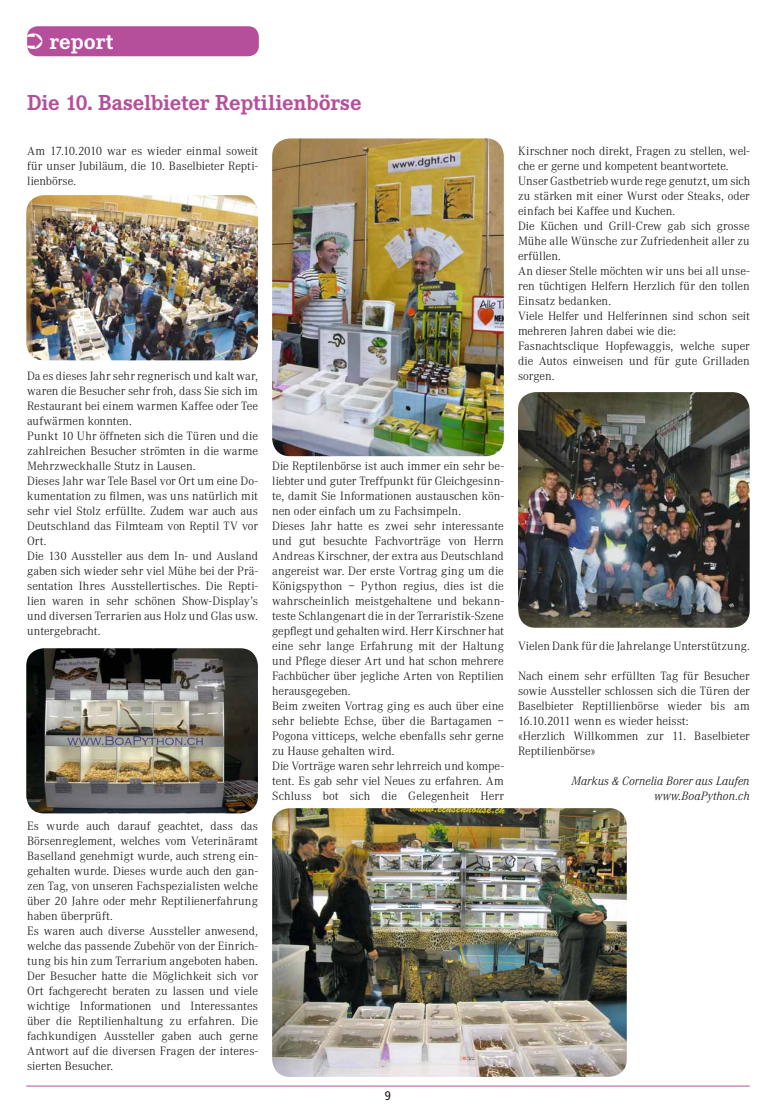
<style>
.page{position:relative;width:776px;height:1112px;background:#fff}
.page>*{position:absolute;margin:0;border:0;box-sizing:border-box;transform-origin:0 0}
.t1{font:700 22.5px "Corporate E";letter-spacing:-.01em;color:#b54f9c}
.t2{font:700 22.5px "Corporate E";color:#fff}
.t3{font:300 12.5px/15px "Corporate A";color:#131413}
.t4{font:italic 300 12.5px/15px "Corporate A";letter-spacing:.01em;color:#131413;text-align:right}
.t5{font:condensed 12.5px "Frutiger LT Std";color:#131413}
</style>
<div class="page">
<div style="left:27px;top:26px;width:232px;height:30px;background:#b54f9c;border-radius:11px"></div>
<hr style="left:26px;top:1086px;width:723px;height:1px;background:#b54f9c">
<img style="left:518px;top:392px;width:231px;height:236px;border-radius:18px">
<img style="left:272px;top:138px;width:231px;height:318px;border-radius:18px">
<img style="left:26px;top:195px;width:232px;height:165px;border-radius:18px">
<img style="left:26px;top:648px;width:232px;height:165px;border-radius:18px">
<img style="left:272px;top:808px;width:354px;height:269px;border-radius:18px">
<h1 class="t2" style="left:26px;top:29px;width:89px">➲ report</h1>
<h1 class="t1" style="left:27px;top:89px;width:336px">Die 10. Baselbieter Reptilienbörse</h1>
<p class="t3" style="left:27px;top:144px;width:232px;text-align:justify">Am 17.10.2010 war es wieder einmal soweit für unser Jubiläum, die 10. Baselbieter Repti&shy;lienbörse.</p>
<p class="t3" style="left:27px;top:369px;width:232px">Da es dieses Jahr sehr regnerisch und kalt war, waren die Besucher sehr froh, dass Sie sich im Restaurant bei einem warmen Kaffee oder Tee aufwärmen konnten.<br>Punkt 10 Uhr öffneten sich die Türen und die zahlreichen Besucher strömten in die warme Mehrzweckhalle Stutz in Lausen.<br>Dieses Jahr war Tele Basel vor Ort um eine Do&shy;kumentation zu filmen, was uns natürlich mit sehr viel Stolz erfüllte. Zudem war auch aus Deutschland das Filmteam von Reptil TV vor Ort.<br>Die 130 Aussteller aus dem In- und Ausland gaben sich wieder sehr viel Mühe bei der Prä&shy;sentation Ihres Ausstellertisches. Die Repti&shy;lien waren in sehr schönen Show-Display’s und diversen Terrarien aus Holz und Glas usw. untergebracht.</p>
<p class="t3" style="left:27px;top:819px;width:232px">Es wurde auch darauf geachtet, dass das Börsenreglement, welches vom Veterinäramt Baselland genehmigt wurde, auch streng ein&shy;gehalten wurde. Dieses wurde auch den gan&shy;zen Tag, von unseren Fachspezialisten welche über 20 Jahre oder mehr Reptilienerfahrung haben überprüft.<br>Es waren auch diverse Aussteller anwesend, welche das passende Zubehör von der Einrich&shy;tung bis hin zum Terrarium angeboten haben.<br>Der Besucher hatte die Möglichkeit sich vor Ort fachgerecht beraten zu lassen und viele wichtige Informationen und Interessantes über die Reptilienhaltung zu erfahren. Die fachkundigen Aussteller gaben auch gerne Antwort auf die diversen Fragen der interes&shy;sierten Besucher.</p>
<p class="t3" style="left:272px;top:459px;width:233px">Die Reptilenbörse ist auch immer ein sehr be&shy;liebter und guter Treffpunkt für Gleichgesinn&shy;te, damit Sie Informationen austauschen kön&shy;nen oder einfach um zu Fachsimpeln.<br>Dieses Jahr hatte es zwei sehr interessante und gut besuchte Fachvorträge von Herrn Andreas Kirschner, der extra aus Deutschland angereist war. Der erste Vortrag ging um die Königspython – Python regius, dies ist die wahrscheinlich meistgehaltene und bekann&shy;teste Schlangenart die in der Terraristik-Szene gepflegt und gehalten wird. Herr Kirschner hat eine sehr lange Erfahrung mit der Haltung und Pflege dieser Art und hat schon mehrere Fachbücher über jegliche Arten von Reptilien herausgegeben.<br>Beim zweiten Vortrag ging es auch über eine sehr beliebte Echse, über die Bartagamen – Pogona vitticeps, welche ebenfalls sehr gerne zu Hause gehalten wird.<br>Die Vorträge waren sehr lehrreich und kompe&shy;tent. Es gab sehr viel Neues zu erfahren. Am Schluss bot sich die Gelegenheit Herr</p>
<p class="t5" style="left:385px;top:1088px;width:7px">9</p>
<p class="t3" style="left:518px;top:144px;width:234px">Kirsch ner noch direkt, Fragen zu stellen, wel&shy;che er gerne und kompetent beantwortete.<br>Unser Gastbetrieb wurde rege genutzt, um sich zu stärken mit einer Wurst oder Steaks, oder einfach bei Kaffee und Kuchen.<br>Die Küchen und Grill-Crew gab sich grosse Mühe alle Wünsche zur Zufriedenheit aller zu erfüllen.<br>An dieser Stelle möchten wir uns bei all unse&shy;ren tüchtigen Helfern Herzlich für den tollen Einsatz bedanken.<br>Viele Helfer und Helferinnen sind schon seit mehreren Jahren dabei wie die:<br>Fasnachtsclique Hopfewaggis, welche super die Autos einweisen und für gute Grilladen sorgen.</p>
<p class="t3" style="left:518px;top:639px;width:233px">Vielen Dank für die Jahrelange Unterstützung.</p>
<p class="t3" style="left:518px;top:669px;width:233px">Nach einem sehr erfüllten Tag für Besucher sowie Aussteller schlossen sich die Türen der Baselbieter Reptillienbörse wieder bis am 16.10.2011 wenn es wieder heisst:<br>«Herzlich Willkommen zur 11. Baselbieter Reptilienbörse»</p>
<p class="t4" style="left:571px;top:773px;width:180px">Markus &amp; Cornelia Borer aus Laufen www.BoaPython.ch</p>
</div>
